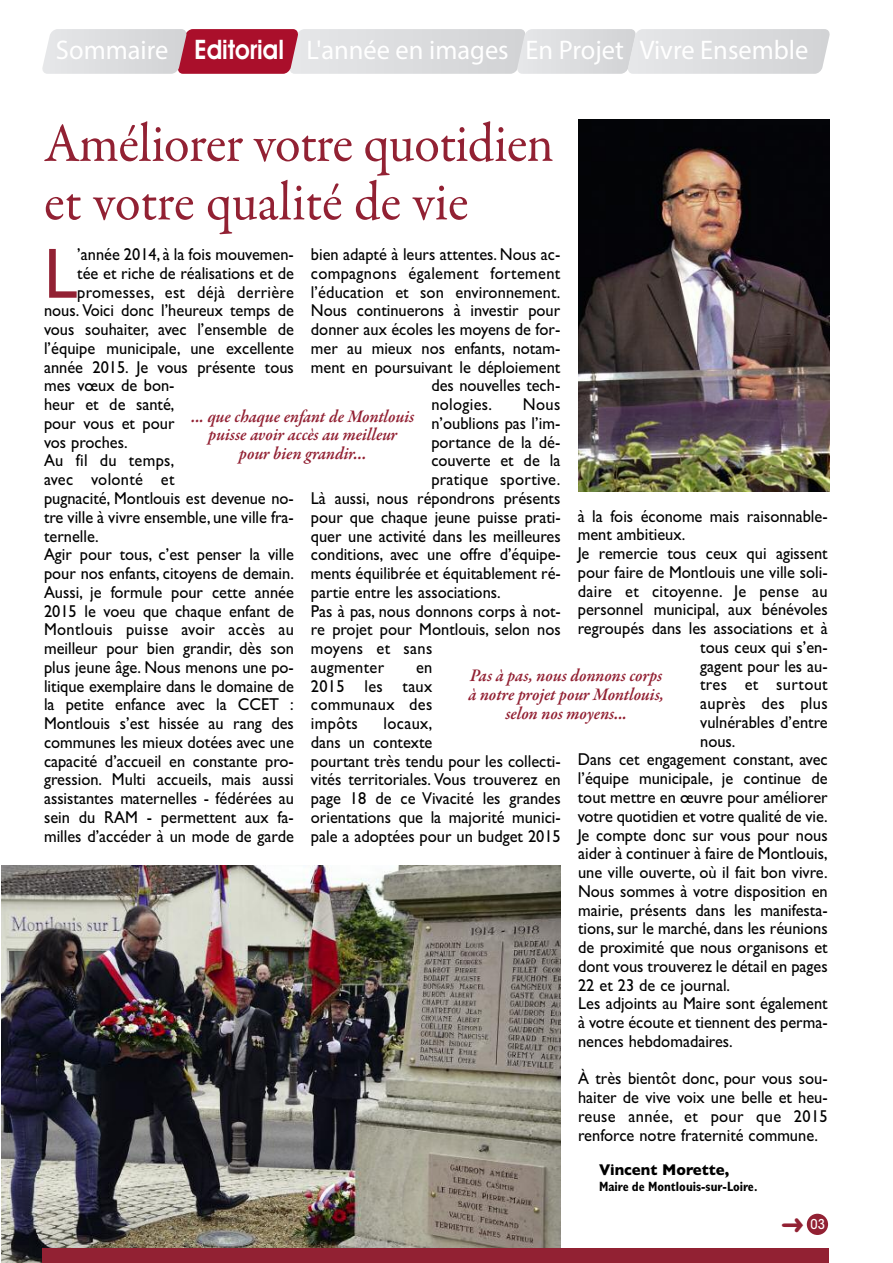
<style>
.page{position:relative;width:893px;height:1263px;background:#fff}
.page>*{position:absolute;margin:0;border:0;box-sizing:border-box;transform-origin:0 0}
.t1{font:71.55px "Gill Sans";color:#922133;scale:.95 1}
.t2{font:55.5px/58.5px "Garamond Premr Pro";letter-spacing:-.01em;color:#922133;scale:.95 1}
.t3{font:27px "Avant Garde";color:#fff}
.t4{font:italic 600 18px/18.8px "Garamond Premr Pro";color:#922133;text-align:center;scale:.95 1}
.t5{font:17.25px/18.8px "Gill Sans";color:#000;text-align:justify;scale:.95 1}
.t6{font:17.25px "Gill Sans";letter-spacing:.02em;color:#000;scale:.95 1}
.t7{font:700 15.75px "Gill Sans";color:#000;scale:.95 1}
.t8{font:700 condensed 13.5px "Gill Sans";color:#000;scale:.95 1}
.t9{font:500 condensed 13.5px "ITC Avant Garde Std";color:#fff}
.s1{font-family:"Avant Garde IT Cby BT";font-weight:600}
</style>
<div class="page">
<svg style="left:42px;top:29px;width:788px;height:45px;background:#d5c0c6"></svg>
<img style="left:1px;top:865px;width:559px;height:398px">
<img style="left:578px;top:119px;width:251px;height:373px">
<div style="left:43px;top:1248px;width:786px;height:15px;background:#922133"></div>
<div style="left:807px;top:1214px;width:21px;height:21px;background:#922133;border-radius:50%"></div>
<h3 class="t3" style="left:56px;top:40px;width:754px">Sommaire <span class="s1">Editorial</span> L'année en images En Projet Vivre Ensemble</h3>
<h2 class="t2" style="left:44px;top:119px;width:538px">Améliorer votre quotidien et votre qualité de vie</h2>
<h1 class="t1" style="left:44px;top:231px;width:37px">L</h1>
<p class="t5" style="left:77px;top:245px;width:230px">’année 2014, à la fois mouvemen-</p>
<p class="t5" style="left:311px;top:245px;width:264px">bien adapté à leurs attentes. Nous ac-</p>
<p class="t6" style="left:311px;top:263px;width:264px">compagnons également fortement</p>
<p class="t5" style="left:311px;top:282px;width:264px">l’éducation et son environnement.</p>
<p class="t5" style="left:311px;top:301px;width:264px">Nous continuerons à investir pour</p>
<p class="t5" style="left:311px;top:320px;width:264px">donner aux écoles les moyens de for-</p>
<p class="t5" style="left:311px;top:339px;width:264px">mer au mieux nos enfants, notam-</p>
<p class="t5" style="left:311px;top:357px;width:264px">ment en poursuivant le déploiement</p>
<p class="t5" style="left:431px;top:376px;width:137px">des nouvelles tech-</p>
<p class="t6" style="left:431px;top:394px;width:66px">nologies.</p>
<p class="t5" style="left:523px;top:395px;width:41px">Nous</p>
<p class="t5" style="left:431px;top:414px;width:137px">n’oublions pas l’im-</p>
<p class="t5" style="left:431px;top:432px;width:137px">portance de la dé-</p>
<p class="t5" style="left:431px;top:451px;width:137px">couverte et de la</p>
<p class="t6" style="left:431px;top:469px;width:137px">pratique sportive.</p>
<p class="t5" style="left:311px;top:489px;width:264px">Là aussi, nous répondrons présents</p>
<p class="t5" style="left:311px;top:507px;width:265px">pour que chaque jeune puisse prati-</p>
<p class="t5" style="left:311px;top:526px;width:265px">quer une activité dans les meilleures</p>
<p class="t5" style="left:311px;top:545px;width:265px">conditions, avec une offre d’équipe-</p>
<p class="t5" style="left:311px;top:564px;width:265px">ments équilibrée et équitablement ré-</p>
<p class="t5" style="left:311px;top:582px;width:201px">partie entre les associations.</p>
<p class="t5" style="left:311px;top:601px;width:265px">Pas à pas, nous donnons corps à not-</p>
<p class="t5" style="left:311px;top:620px;width:265px">re projet pour Montlouis, selon nos</p>
<p class="t6" style="left:311px;top:638px;width:129px">moyens et sans</p>
<p class="t6" style="left:311px;top:657px;width:79px">augmenter</p>
<p class="t5" style="left:77px;top:264px;width:230px">tée et riche de réalisations et de</p>
<p class="t6" style="left:77px;top:282px;width:230px">promesses, est déjà derrière</p>
<p class="t5" style="left:44px;top:301px;width:265px">nous. Voici donc l’heureux temps de</p>
<p class="t5" style="left:44px;top:320px;width:265px">vous souhaiter, avec l’ensemble de</p>
<p class="t5" style="left:44px;top:339px;width:265px">l’équipe municipale, une excellente</p>
<p class="t5" style="left:44px;top:357px;width:265px">année 2015. Je vous présente tous</p>
<p class="t5" style="left:44px;top:376px;width:139px">mes vœux de bon-</p>
<p class="t5" style="left:44px;top:395px;width:139px">heur et de santé,</p>
<p class="t5" style="left:44px;top:414px;width:139px">pour vous et pour</p>
<p class="t5" style="left:44px;top:432px;width:90px">vos proches.</p>
<p class="t6" style="left:44px;top:450px;width:139px">Au fil du temps,</p>
<p class="t6" style="left:44px;top:469px;width:139px">avec volonté et</p>
<p class="t5" style="left:44px;top:489px;width:265px">pugnacité, Montlouis est devenue no-</p>
<p class="t5" style="left:44px;top:507px;width:265px">tre ville à vivre ensemble, une ville fra-</p>
<p class="t5" style="left:44px;top:526px;width:59px">ternelle.</p>
<p class="t5" style="left:44px;top:545px;width:265px">Agir pour tous, c’est penser la ville</p>
<p class="t5" style="left:44px;top:564px;width:265px">pour nos enfants, citoyens de demain.</p>
<p class="t5" style="left:44px;top:582px;width:265px">Aussi, je formule pour cette année</p>
<p class="t5" style="left:44px;top:601px;width:265px">2015 le voeu que chaque enfant de</p>
<p class="t6" style="left:44px;top:619px;width:265px">Montlouis puisse avoir accès au</p>
<p class="t5" style="left:44px;top:639px;width:265px">meilleur pour bien grandir, dès son</p>
<p class="t5" style="left:44px;top:657px;width:265px">plus jeune âge. Nous menons une po-</p>
<p class="t5" style="left:44px;top:676px;width:265px">litique exemplaire dans le domaine de</p>
<p class="t5" style="left:44px;top:695px;width:265px">la petite enfance avec la CCET :</p>
<p class="t5" style="left:44px;top:714px;width:265px">Montlouis s’est hissée au rang des</p>
<p class="t5" style="left:44px;top:732px;width:265px">communes les mieux dotées avec une</p>
<p class="t5" style="left:44px;top:751px;width:265px">capacité d’accueil en constante pro-</p>
<p class="t5" style="left:44px;top:770px;width:265px">gression. Multi accueils, mais aussi</p>
<p class="t5" style="left:44px;top:789px;width:265px">assistantes maternelles - fédérées au</p>
<p class="t5" style="left:44px;top:807px;width:265px">sein du RAM - permettent aux fa-</p>
<p class="t5" style="left:44px;top:826px;width:265px">milles d’accéder à un mode de garde</p>
<p class="t4" style="left:191px;top:408px;width:236px">... que chaque enfant de Montlouis puisse avoir accès au meilleur pour bien grandir...</p>
<p class="t5" style="left:578px;top:506px;width:265px">à la fois économe mais raisonnable-</p>
<p class="t5" style="left:578px;top:525px;width:115px">ment ambitieux.</p>
<p class="t5" style="left:578px;top:544px;width:265px">Je remercie tous ceux qui agissent</p>
<p class="t5" style="left:578px;top:563px;width:265px">pour faire de Montlouis une ville soli-</p>
<p class="t6" style="left:578px;top:581px;width:265px">daire et citoyenne. Je pense au</p>
<p class="t5" style="left:578px;top:600px;width:265px">personnel municipal, aux bénévoles</p>
<p class="t5" style="left:578px;top:619px;width:265px">regroupés dans les associations et à</p>
<p class="t5" style="left:700px;top:638px;width:136px">tous ceux qui s’en-</p>
<p class="t5" style="left:700px;top:656px;width:136px">gagent pour les au-</p>
<p class="t6" style="left:700px;top:674px;width:136px">tres et surtout</p>
<p class="t6" style="left:700px;top:693px;width:136px">auprès des plus</p>
<p class="t5" style="left:700px;top:713px;width:136px">vulnérables d’entre</p>
<p class="t5" style="left:700px;top:731px;width:39px">nous.</p>
<p class="t5" style="left:578px;top:750px;width:265px">Dans cet engagement constant, avec</p>
<p class="t5" style="left:578px;top:769px;width:265px">l’équipe municipale, je continue de</p>
<p class="t5" style="left:578px;top:788px;width:265px">tout mettre en œuvre pour améliorer</p>
<p class="t5" style="left:578px;top:806px;width:265px">votre quotidien et votre qualité de vie.</p>
<p class="t5" style="left:578px;top:825px;width:265px">Je compte donc sur vous pour nous</p>
<p class="t5" style="left:578px;top:844px;width:264px">aider à continuer à faire de Montlouis,</p>
<p class="t5" style="left:578px;top:863px;width:264px">une ville ouverte, où il fait bon vivre.</p>
<p class="t5" style="left:578px;top:881px;width:264px">Nous sommes à votre disposition en</p>
<p class="t5" style="left:578px;top:900px;width:264px">mairie, présents dans les manifesta-</p>
<p class="t5" style="left:578px;top:919px;width:264px">tions, sur le marché, dans les réunions</p>
<p class="t5" style="left:578px;top:938px;width:264px">de proximité que nous organisons et</p>
<p class="t5" style="left:578px;top:956px;width:264px">dont vous trouverez le détail en pages</p>
<p class="t5" style="left:578px;top:975px;width:162px">22 et 23 de ce journal.</p>
<p class="t5" style="left:578px;top:994px;width:264px">Les adjoints au Maire sont également</p>
<p class="t5" style="left:578px;top:1013px;width:264px">à votre écoute et tiennent des perma-</p>
<p class="t5" style="left:578px;top:1031px;width:164px">nences hebdomadaires.</p>
<p class="t5" style="left:578px;top:1069px;width:264px">À très bientôt donc, pour vous sou&shy;haiter de vive voix une belle et heu&shy;reuse année, et pour que 2015 renforce notre fraternité commune.</p>
<p class="t7" style="left:599px;top:1160px;width:139px">Vincent Morette,</p>
<p class="t8" style="left:599px;top:1178px;width:168px">Maire de Montlouis-sur-Loire.</p>
<p class="t5" style="left:311px;top:657px;width:129px;text-indent:105px">en 2015 les taux communaux des impôts</p>
<p class="t4" style="left:468px;top:668px;width:208px">Pas à pas, nous donnons corps à notre projet pour Montlouis, selon nos moyens...</p>
<p class="t5" style="left:311px;top:714px;width:265px;text-align:left;text-indent:73px">locaux,<br>dans un contexte<br>pourtant très tendu pour les collecti&shy;vités territoriales. Vous trouverez en page 18 de ce Vivacité les grandes orientations que la majorité munici&shy;pale a adoptées pour un budget 2015</p>
<p class="t9" style="left:811px;top:1219px;width:16px">03</p>
</div>
